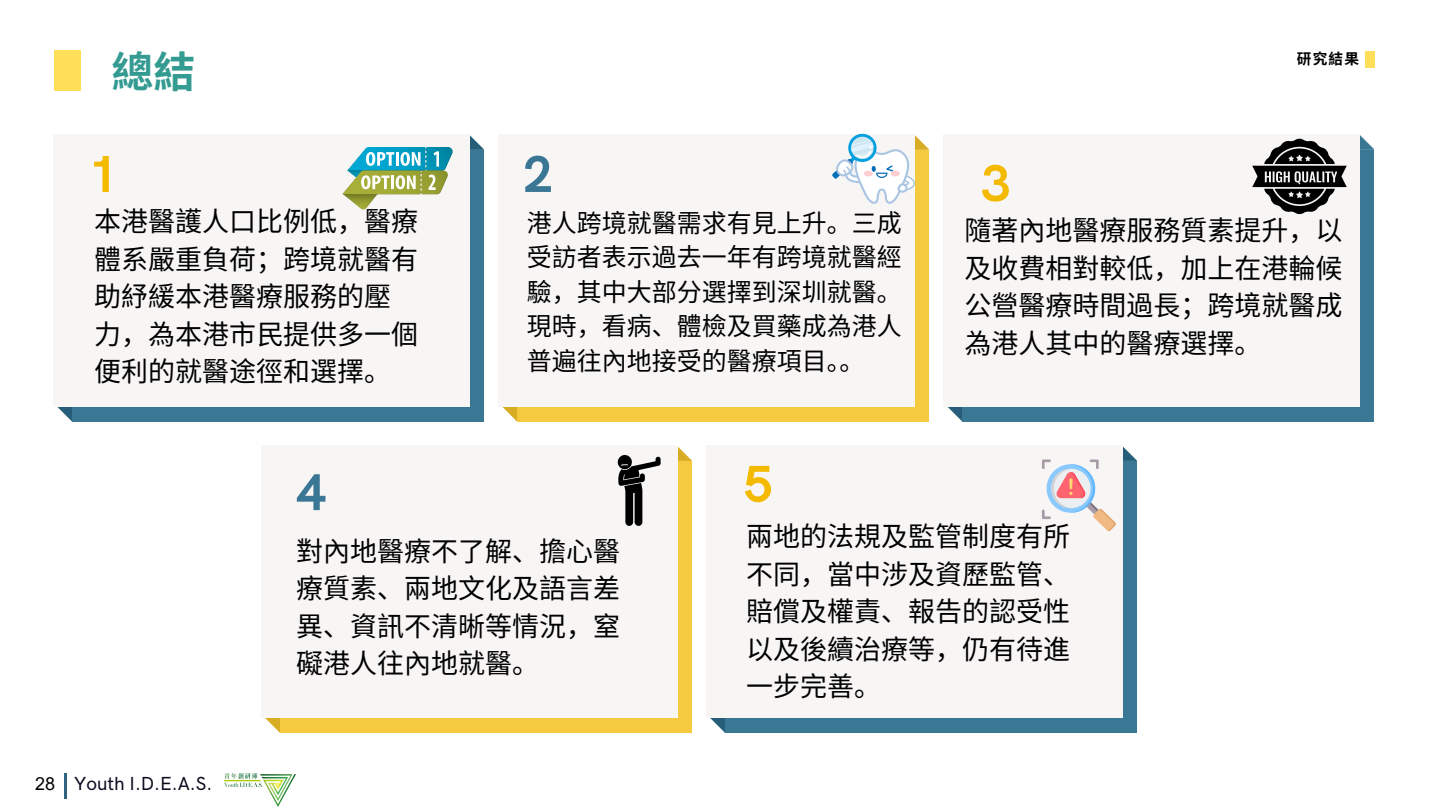
<style>
.page{position:relative;width:1440px;height:810px;background:#fff}
.page>*{position:absolute;margin:0;border:0;box-sizing:border-box;transform-origin:0 0}
.t1{font:700 52px "HK Grotesk Pro";color:#f4ba00}
.t2{font:700 52px "HK Grotesk Pro";color:#3a7795}
.t3{font:700 42px "Noto Sans CJ Ksc";color:#349b92}
.t4{font:27px/37.5px "Noto Sans CJ Ksc";color:#000;text-align:justify}
.t5{font:25px/34.5px "Noto Sans CJ Ksc";color:#000;text-align:justify}
.t6{font:500 19px "HK Grotesk Pro";color:#0d0a1e}
.t7{font:18px "Arial MT Pro";color:#000}
.t8{font:700 14.7px "Noto Sans CJ Ksc";color:#000}
</style>
<div class="page">
<div style="left:1365px;top:51px;width:9px;height:16px;background:#ffde59"></div>
<div style="left:54px;top:50px;width:26px;height:41px;background:#ffde59"></div>
<svg style="left:470px;top:135px;width:14px;height:15px"></svg>
<svg style="left:57px;top:407px;width:15px;height:14px"></svg>
<div style="left:72px;top:150px;width:412px;height:271px;background:#3a7795"></div>
<div style="left:54px;top:134px;width:416px;height:272px;background:#f8f5f5"></div>
<svg style="left:502px;top:407px;width:15px;height:14px"></svg>
<div style="left:517px;top:150px;width:412px;height:271px;background:#f6ca3f"></div>
<div style="left:499px;top:134px;width:416px;height:272px;background:#f8f5f5"></div>
<svg style="left:678px;top:447px;width:14px;height:14px"></svg>
<svg style="left:265px;top:718px;width:15px;height:15px"></svg>
<div style="left:280px;top:461px;width:412px;height:272px;background:#f6ca3f"></div>
<div style="left:262px;top:445px;width:415px;height:273px;background:#f8f5f5"></div>
<svg style="left:710px;top:718px;width:15px;height:15px"></svg>
<div style="left:725px;top:461px;width:412px;height:272px;background:#3a7795"></div>
<div style="left:707px;top:445px;width:416px;height:273px;background:#f8f5f5"></div>
<svg style="left:1360px;top:135px;width:14px;height:15px"></svg>
<svg style="left:948px;top:407px;width:14px;height:14px"></svg>
<div style="left:962px;top:150px;width:412px;height:271px;background:#3a7795"></div>
<div style="left:944px;top:134px;width:416px;height:272px;background:#f8f5f5"></div>
<svg style="left:343px;top:147px;width:110px;height:62px"></svg>
<svg style="left:832px;top:134px;width:97px;height:70px"></svg>
<svg style="left:1252px;top:139px;width:95px;height:75px"></svg>
<svg style="left:617px;top:455px;width:44px;height:71px"></svg>
<svg style="left:1042px;top:446px;width:95px;height:85px"></svg>
<img style="left:225px;top:774px;width:71px;height:32px">
<hr style="left:64px;top:773px;width:3px;height:25px;background:#30637d">
<p class="t3" style="left:112px;top:38px;width:86px">總結</p>
<p class="t8" style="left:1297px;top:47px;width:64px">研究結果</p>
<p class="t1" style="left:88px;top:145px;width:32px">1</p>
<p class="t2" style="left:523px;top:145px;width:32px">2</p>
<p class="t1" style="left:981px;top:154px;width:32px">3</p>
<h2 class="t4" style="left:94px;top:201px;width:326px;text-align:left">本港醫護人口比例低，醫療體系嚴重負荷；跨境就醫有助紓緩本港醫療服務的壓力，為本港市民提供多一個便利的就醫途徑和選擇。</h2>
<p class="t5" style="left:527px;top:204px;width:376px">港人跨境就醫需求有見上升。三成受訪者表示過去一年有跨境就醫經驗，其中大部分選擇到深圳就醫。現時，看病、體檢及買藥成為港人普遍往內地接受的醫療項目。。</p>
<p class="t4" style="left:964px;top:210px;width:380px">隨著內地醫療服務質素提升，以及收費相對較低，加上在港輪候公營醫療時間過長；跨境就醫成為港人其中的醫療選擇。</p>
<p class="t2" style="left:296px;top:463px;width:32px">4</p>
<h2 class="t1" style="left:743px;top:455px;width:32px">5</h2>
<p class="t7" style="left:35px;top:777px;width:22px">28</p>
<h1 class="t6" style="left:74px;top:773px;width:140px">Youth I.D.E.A.S.</h1>
<p class="t4" style="left:296px;top:531px;width:326px">對內地醫療不了解、擔心醫療質素、兩地文化及語言差異、資訊不清晰等情況，窒礙港人往內地就醫。</p>
<p class="t4" style="left:746px;top:516px;width:326px">兩地的法規及監管制度有所不同，當中涉及資歷監管、賠償及權責、報告的認受性以及後續治療等，仍有待進一步完善。</p>
</div>
